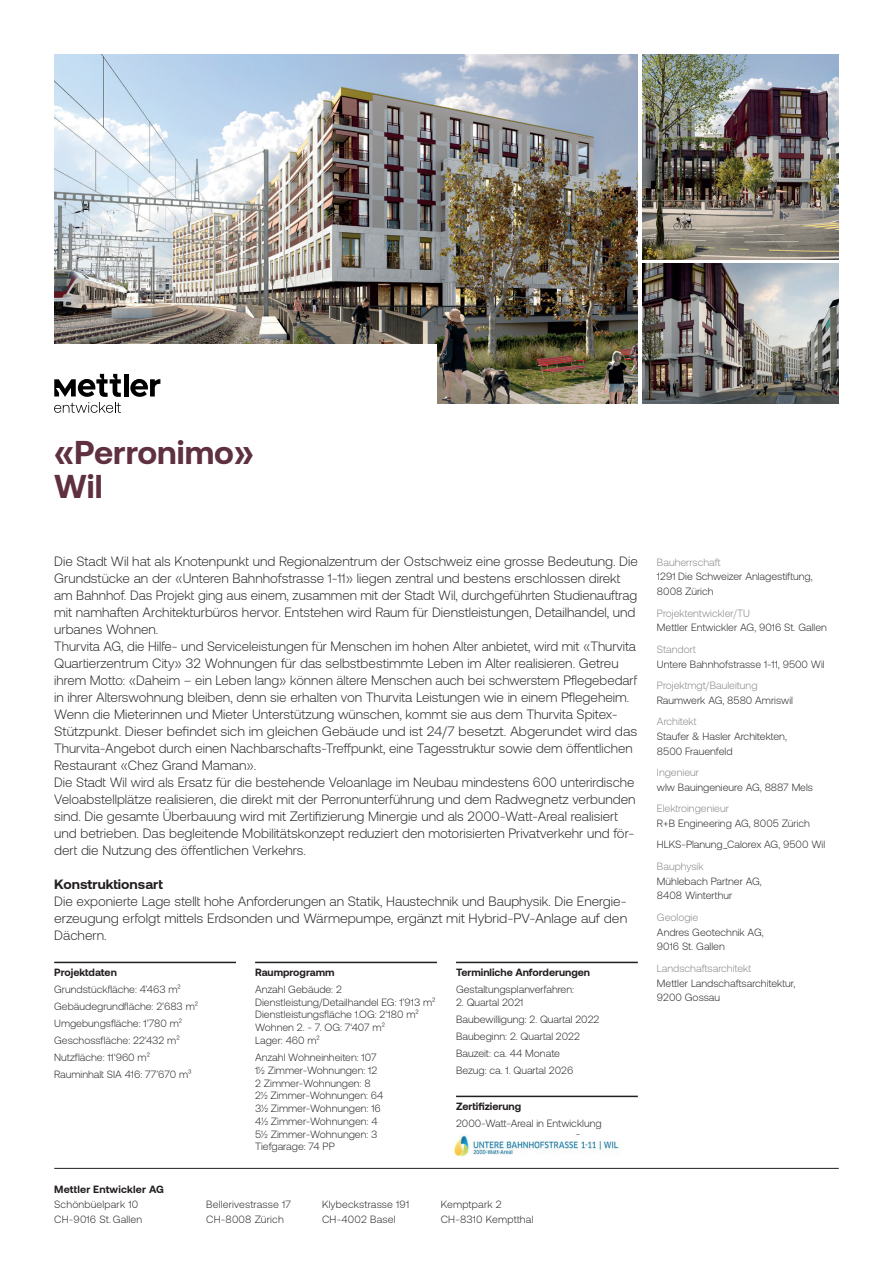
<style>
.page{position:relative;width:893px;height:1263px;background:#fff}
.page>*{position:absolute;margin:0;border:0;box-sizing:border-box;transform-origin:0 0}
.t1{font:700 33px/34px "Aeonik";color:#5f303f}
.t2{font:300 13.5px/17px "Aeonik";color:#231f20}
.t3{font:700 13.5px "Aeonik";color:#231f20}
.t4{font:300 10.5px/12.8px "Aeonik";color:#231f20}
.t5{font:300 10.5px "Aeonik";color:#808285}
.t6{font:700 10.5px "Aeonik";color:#231f20}
</style>
<div class="page">
<hr style="left:54px;top:962px;width:182px;height:1px;background:#231f20">
<hr style="left:255px;top:962px;width:182px;height:1px;background:#231f20">
<hr style="left:456px;top:962px;width:182px;height:1px;background:#231f20">
<hr style="left:456px;top:1096px;width:182px;height:1px;background:#231f20">
<hr style="left:54px;top:1168px;width:785px;height:1px;background:#231f20">
<img style="left:642px;top:264px;width:197px;height:140px">
<img style="left:642px;top:54px;width:197px;height:205px">
<img style="left:54px;top:54px;width:584px;height:350px">
<div style="left:0;top:344px;width:437px;height:322px;background:#fff"></div>
<hr style="left:124px;top:374px;width:4px;height:22px;background:#000001">
<svg style="left:54px;top:374px;width:67px;height:39px"></svg>
<svg style="left:130px;top:379px;width:30px;height:18px"></svg>
<img style="left:454px;top:1135px;width:165px;height:22px">
<h1 class="t1" style="left:54px;top:435px;width:201px">«Perronimo»<br>Wil</h1>
<p class="t2" style="left:54px;top:552px;width:585px">Die Stadt Wil hat als Knotenpunkt und Regionalzentrum der Ostschweiz eine grosse Bedeutung. Die Grundstücke an der «Unteren Bahnhofstrasse 1-11» liegen zentral und bestens erschlossen direkt am Bahnhof. Das Projekt ging aus einem, zusammen mit der Stadt Wil, durchgeführten Studienauftrag mit namhaften Architekturbüros hervor. Entstehen wird Raum für Dienstleistungen, Detailhandel, und urbanes Wohnen.<br>Thurvita AG, die Hilfe- und Serviceleistungen für Menschen im hohen Alter anbietet, wird mit «Thurvita Quartierzentrum City» 32 Wohnungen für das selbstbestimmte Leben im Alter realisieren. Getreu ihrem Motto: «Daheim – ein Leben lang» können ältere Menschen auch bei schwerstem Pflegebedarf in ihrer Alterswohnung bleiben, denn sie erhalten von Thurvita Leistungen wie in einem Pflegeheim.<br>Wenn die Mieterinnen und Mieter Unterstützung wünschen, kommt sie aus dem Thurvita Spitex-Stützpunkt. Dieser befindet sich im gleichen Gebäude und ist 24/7 besetzt. Abgerundet wird das Thurvita-Angebot durch einen Nachbarschafts-Treffpunkt, eine Tagesstruktur sowie dem öffentlichen Restaurant «Chez Grand Maman».<br>Die Stadt Wil wird als Ersatz für die bestehende Veloanlage im Neubau mindestens 600 unterirdische Veloabstellplätze realisieren, die direkt mit der Perronunterführung und dem Radwegnetz verbunden sind. Die gesamte Überbauung wird mit Zertifizierung Minergie und als 2000-Watt-Areal realisiert und betrieben. Das begleitende Mobilitätskonzept reduziert den motorisierten Privatverkehr und för&shy;dert die Nutzung des öffentlichen Verkehrs.</p>
<p class="t3" style="left:54px;top:876px;width:110px">Konstruktionsart</p>
<p class="t2" style="left:54px;top:893px;width:575px;text-align:justify">Die exponierte Lage stellt hohe Anforderungen an Statik, Haustechnik und Bauphysik. Die Energie&shy;erzeugung erfolgt mittels Erdsonden und Wärmepumpe, ergänzt mit Hybrid-PV-Anlage auf den Dächern.</p>
<p class="t6" style="left:54px;top:966px;width:64px">Projektdaten</p>
<p class="t4" style="left:54px;top:981px;width:145px;line-height:17px">Grundstückfläche: 4’463 m²<br>Gebäudegrundfläche: 2’683 m²<br>Umgebungsfläche: 1’780 m²<br>Geschossfläche: 22‘432 m²<br>Nutzfläche: 11‘960 m²<br>Rauminhalt SIA 416: 77’670 m³</p>
<p class="t6" style="left:255px;top:966px;width:81px">Raumprogramm</p>
<p class="t4" style="left:255px;top:983px;width:182px">Anzahl Gebäude: 2<br>Dienstleistung/Detailhandel EG: 1’913 m²<br>Dienstleistungsfläche 1.OG: 2‘180 m²<br>Wohnen 2. - 7. OG: 7‘407 m²<br>Lager: 460 m²</p>
<p class="t4" style="left:255px;top:1051px;width:130px">Anzahl Wohneinheiten: 107<br>1½ Zimmer-Wohnungen: 12<br>2 Zimmer-Wohnungen: 8<br>2½ Zimmer-Wohnungen: 64<br>3½ Zimmer-Wohnungen: 16<br>4½ Zimmer-Wohnungen: 4<br>5½ Zimmer-Wohnungen: 3<br>Tiefgarage: 74 PP</p>
<p class="t6" style="left:456px;top:966px;width:136px">Terminliche Anforderungen</p>
<p class="t4" style="left:456px;top:983px;width:120px">Gestaltungsplanverfahren:</p>
<p class="t4" style="left:456px;top:993px;width:145px;line-height:17px">2. Quartal 2021<br>Baubewilligung: 2. Quartal 2022<br>Baubeginn: 2. Quartal 2022<br>Bauzeit: ca. 44 Monate<br>Bezug: ca. 1. Quartal 2026</p>
<p class="t6" style="left:456px;top:1100px;width:67px">Zertifizierung</p>
<p class="t4" style="left:456px;top:1117px;width:147px">2000-Watt-Areal in Entwicklung</p>
<p class="t6" style="left:54px;top:1183px;width:111px">Mettler Entwickler AG</p>
<p class="t4" style="left:54px;top:1197px;width:89px;line-height:14.9px">Schönbüelpark 10<br>CH-9016 St. Gallen</p>
<p class="t4" style="left:206px;top:1197px;width:86px;line-height:14.9px">Bellerivestrasse 17<br>CH-8008 Zürich</p>
<p class="t4" style="left:322px;top:1197px;width:89px;line-height:14.9px">Klybeckstrasse 191<br>CH-4002 Basel</p>
<p class="t4" style="left:441px;top:1197px;width:94px;line-height:14.9px">Kemptpark 2<br>CH-8310 Kemptthal</p>
<p class="t5" style="left:657px;top:556px;width:65px">Bauherrschaft</p>
<p class="t4" style="left:657px;top:569px;width:157px;line-height:14.9px">1291 Die Schweizer Anlagestiftung,<br>8008 Zürich</p>
<p class="t5" style="left:657px;top:607px;width:95px">Projektentwickler/TU</p>
<p class="t4" style="left:657px;top:621px;width:171px">Mettler Entwickler AG, 9016 St. Gallen</p>
<p class="t5" style="left:657px;top:643px;width:40px">Standort</p>
<p class="t4" style="left:657px;top:658px;width:169px">Untere Bahnhofstrasse 1-11, 9500 Wil</p>
<p class="t5" style="left:657px;top:679px;width:102px">Projektmgt/Bauleitung</p>
<p class="t4" style="left:657px;top:694px;width:137px">Raumwerk AG, 8580 Amriswil</p>
<p class="t5" style="left:657px;top:716px;width:41px">Architekt</p>
<p class="t4" style="left:657px;top:729px;width:131px;line-height:14.9px">Staufer &amp; Hasler Architekten,<br>8500 Frauenfeld</p>
<p class="t5" style="left:657px;top:767px;width:44px">Ingenieur</p>
<p class="t4" style="left:657px;top:781px;width:158px">wlw Bauingenieure AG, 8887 Mels</p>
<p class="t5" style="left:657px;top:803px;width:74px">Elektroingenieur</p>
<p class="t4" style="left:657px;top:813px;width:170px;line-height:21.3px">R+B Engineering AG, 8005 Zürich<br>HLKS-Planung_Calorex AG, 9500 Wil</p>
<p class="t5" style="left:657px;top:860px;width:48px">Bauphysik</p>
<p class="t4" style="left:657px;top:873px;width:106px;line-height:14.9px">Mühlebach Partner AG,<br>8408 Winterthur</p>
<p class="t5" style="left:657px;top:911px;width:43px">Geologie</p>
<p class="t4" style="left:657px;top:924px;width:108px;line-height:14.9px">Andres Geotechnik AG,<br>9016 St. Gallen</p>
<p class="t5" style="left:657px;top:962px;width:96px">Landschaftsarchitekt</p>
<p class="t4" style="left:657px;top:975px;width:140px;line-height:14.9px">Mettler Landschaftsarchitektur,<br>9200 Gossau</p>
</div>
